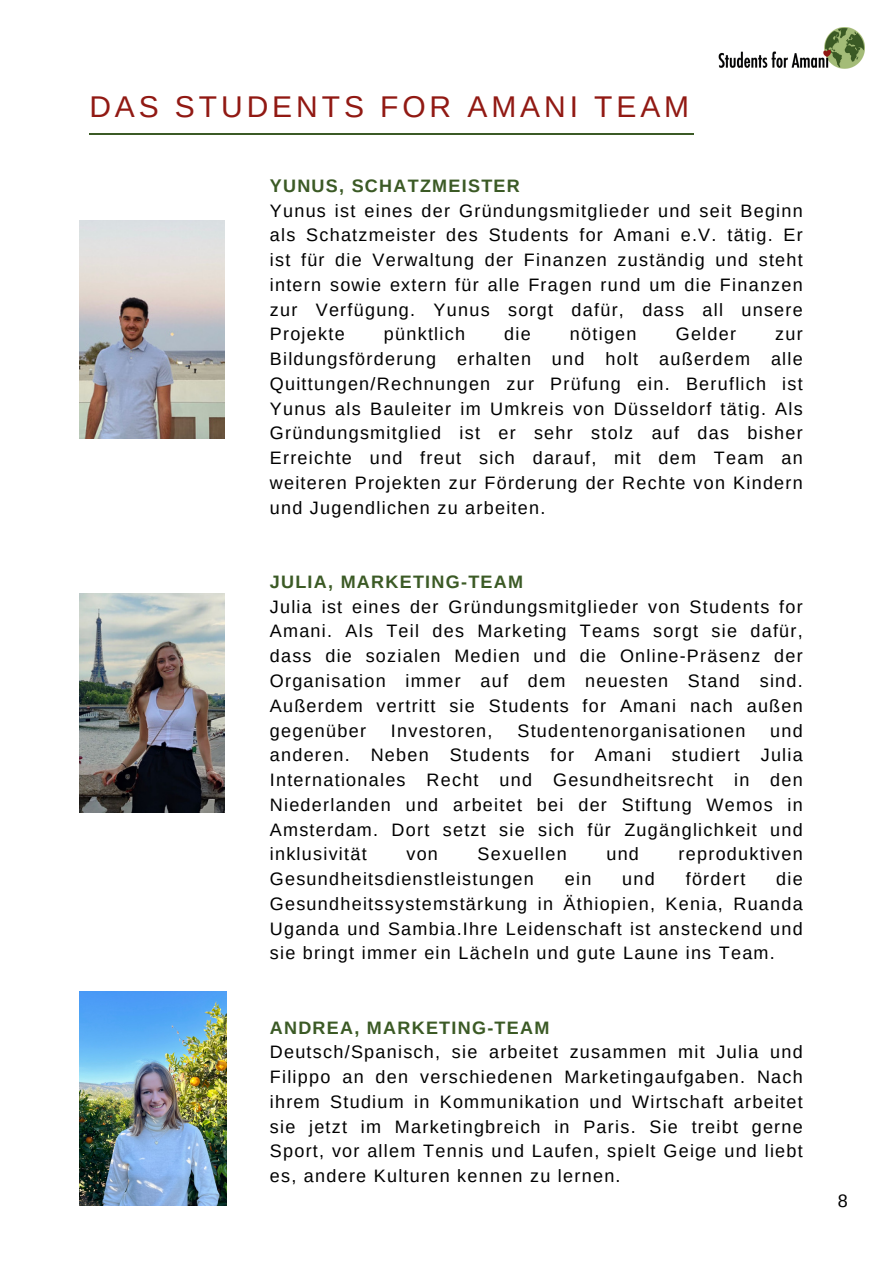
<style>
.page{position:relative;width:893px;height:1264px;background:#fff}
.page>*{position:absolute;margin:0;border:0;box-sizing:border-box;transform-origin:0 0}
.t1{font:30px "Arimo";letter-spacing:.13em;color:#911913}
.t2{font:18px/24.8px "Arimo";letter-spacing:.07em;color:#000;text-align:justify}
.t3{font:700 18px "Arimo";letter-spacing:.07em;color:#3b5a25}
</style>
<div class="page">
<img style="left:718px;top:28px;width:146px;height:41px">
<img style="left:79px;top:220px;width:145px;height:218px">
<img style="left:79px;top:991px;width:147px;height:213px">
<img style="left:79px;top:593px;width:145px;height:219px">
<hr style="left:89px;top:133px;width:604px;height:2px;background:#3b5a25">
<p class="t1" style="left:89px;top:90px;width:601px">DAS STUDENTS FOR AMANI TEAM</p>
<p class="t3" style="left:270px;top:175px;width:251px">YUNUS, SCHATZMEISTER</p>
<p class="t2" style="left:270px;top:198px;width:534px">Yunus ist eines der Gründungsmitglieder und seit Beginn als Schatzmeister des Students for Amani e.V. tätig. Er ist für die Verwaltung der Finanzen zuständig und steht intern sowie extern für alle Fragen rund um die Finanzen zur Verfügung. Yunus sorgt dafür, dass all unsere Projekte</p>
<p class="t2" style="left:384px;top:322px;width:83px">pünktlich</p>
<p class="t2" style="left:504px;top:322px;width:28px">die</p>
<p class="t2" style="left:570px;top:322px;width:68px">nötigen</p>
<p class="t2" style="left:675px;top:322px;width:62px">Gelder</p>
<p class="t2" style="left:270px;top:322px;width:534px;text-indent:505px">zur Bildungsförderung erhalten und holt außerdem alle Quittungen/Rechnungen zur Prüfung ein. Beruflich ist Yunus als Bauleiter im Umkreis von Düsseldorf tätig. Als Gründungsmitglied ist er sehr stolz auf das bisher Erreichte und freut sich darauf, mit dem Team an weiteren Projekten zur Förderung der Rechte von Kindern und Jugendlichen zu arbeiten.</p>
<p class="t3" style="left:270px;top:571px;width:255px">JULIA, MARKETING-TEAM</p>
<p class="t2" style="left:270px;top:594px;width:534px">Julia ist eines der Gründungsmitglieder von Students for Amani. Als Teil des Marketing Teams sorgt sie dafür, dass die sozialen Medien und die Online-Präsenz der Organisation immer auf dem neuesten Stand sind.<br>Außerdem vertritt sie Students for Amani nach außen gegenüber</p>
<p class="t2" style="left:270px;top:718px;width:534px;text-indent:500px">und anderen. Neben Students for Amani studiert Julia Internationales Recht und Gesundheitsrecht in den Niederlanden und arbeitet bei der Stiftung Wemos in Amsterdam. Dort setzt sie sich für Zugänglichkeit und inklusivität</p>
<p class="t2" style="left:391px;top:718px;width:103px">Investoren,</p>
<p class="t2" style="left:517px;top:718px;width:229px">Studentenorganisationen</p>
<p class="t2" style="left:406px;top:841px;width:33px">von</p>
<p class="t2" style="left:477px;top:841px;width:91px">Sexuellen</p>
<p class="t2" style="left:606px;top:841px;width:34px">und</p>
<p class="t2" style="left:678px;top:841px;width:126px">reproduktiven</p>
<p class="t2" style="left:270px;top:866px;width:265px">Gesundheitsdienstleistungen</p>
<p class="t2" style="left:564px;top:866px;width:28px">ein</p>
<p class="t2" style="left:622px;top:866px;width:34px">und</p>
<p class="t2" style="left:685px;top:866px;width:61px">fördert</p>
<p class="t2" style="left:270px;top:866px;width:534px;text-indent:506px">die Gesundheitssystemstärkung in Äthiopien, Kenia, Ruanda Uganda und Sambia.Ihre Leidenschaft ist ansteckend und sie bringt immer ein Lächeln und gute Laune ins Team.</p>
<p class="t3" style="left:270px;top:1017px;width:281px">ANDREA, MARKETING-TEAM</p>
<p class="t2" style="left:270px;top:1039px;width:534px">Deutsch/Spanisch, sie arbeitet zusammen mit Julia und Filippo an den verschiedenen Marketingaufgaben. Nach ihrem Studium in Kommunikation und Wirtschaft arbeitet sie jetzt im Marketingbreich in Paris. Sie treibt gerne Sport, vor allem Tennis und Laufen, spielt Geige und liebt es, andere Kulturen kennen zu lernen.</p>
<p class="t2" style="left:837px;top:1188px;width:12px">8</p>
</div>
